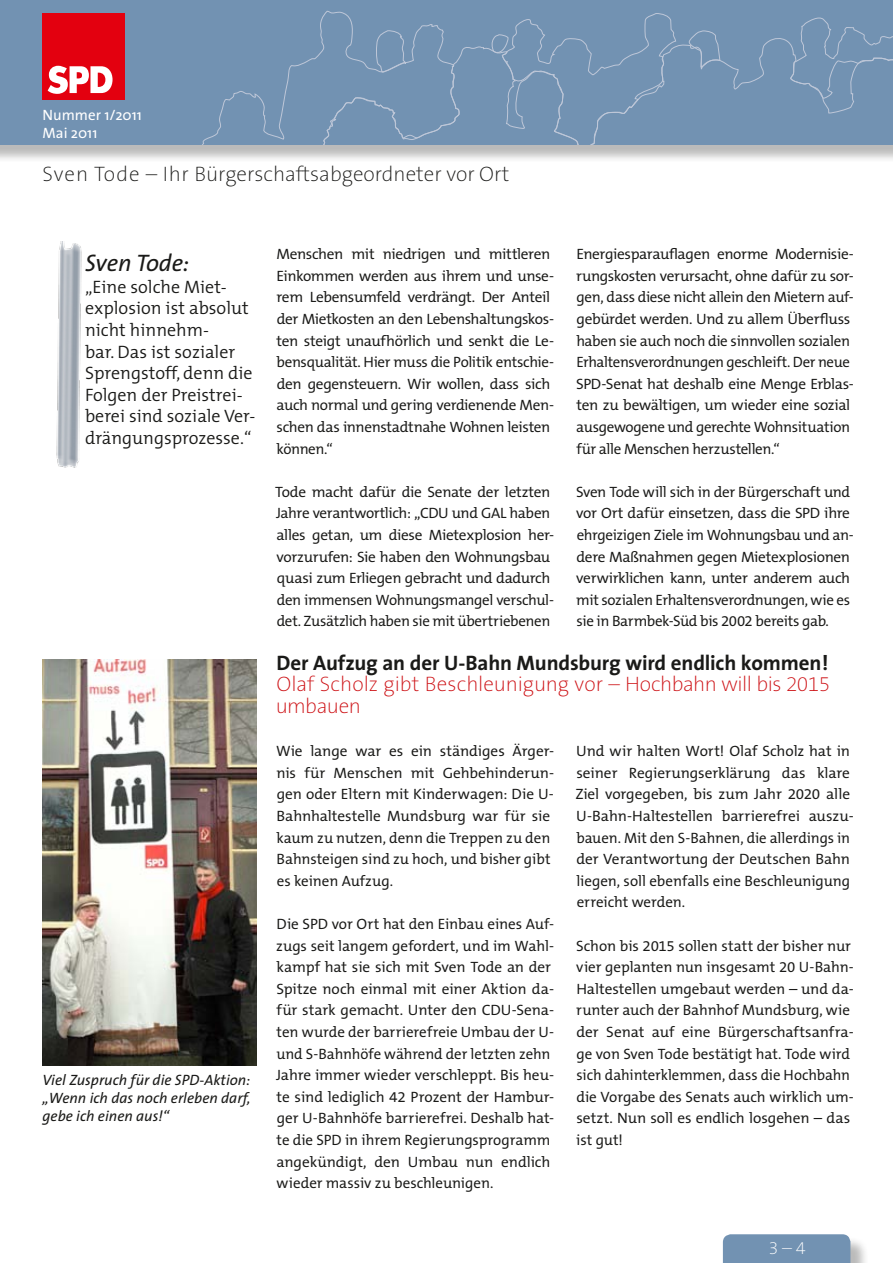
<style>
.page{position:relative;width:893px;height:1263px;background:#fff}
.page>*{position:absolute;margin:0;border:0;box-sizing:border-box;transform-origin:0 0}
.t1{font:italic 24px "The Sans";color:#1a1a18}
.t2{font:200 21px/21.6px "The Sans";letter-spacing:-.01em;color:#cd1014}
.t3{font:200 21px "The Sans";color:#1a1a18}
.t4{font:300 18px/21.6px "The Mix";color:#1a1a18}
.t5{font:200 18px "The Sans";color:#fff}
.t6{font:15px/21.6px "The Mix Office";letter-spacing:-.015em;color:#1a1a18}
.t7{font:italic 15px/18px "The Sans";color:#1a1a18;text-align:justify}
.t8{font:15px/18px "The Sans";color:#fff}
.s1{font-weight:700;color:#1a1a18}
.s2{font-weight:700;color:#fff}
</style>
<div class="page">
<div style="left:0;top:2px;width:893px;height:161px;background:#1a1a18;opacity:.3"></div>
<div style="left:0;top:0;width:893px;height:145px;background:#7292b2"></div>
<svg style="left:202px;top:10px;width:660px;height:135px"></svg>
<svg style="left:235px;top:33px;width:658px;height:112px"></svg>
<div style="left:725px;top:1236px;width:144px;height:27px;background:#1a1a18;opacity:.3"></div>
<div style="left:723px;top:1234px;width:127px;height:29px;background:#7292b2"></div>
<div style="left:43px;top:13px;width:82px;height:86px;background:#e3000f"></div>
<svg style="left:48px;top:66px;width:65px;height:28px"></svg>
<img style="left:56px;top:241px;width:26px;height:227px">
<img style="left:43px;top:659px;width:214px;height:406px">
<p class="t8" style="left:43px;top:105px;width:101px">Nummer 1/2011<br>Mai 2011</p>
<h2 class="t3" style="left:43px;top:163px;width:468px">Sven Tode – Ihr Bürgerschaftsabgeordneter vor Ort</h2>
<h1 class="t1" style="left:85px;top:243px;width:106px">Sven Tode:</h1>
<p class="t4" style="left:85px;top:275px;width:172px">„Eine solche Miet&shy;explosion ist absolut nicht hinnehm-<br>bar. Das ist sozialer<br>Sprengstoff, denn die<br>Folgen der Preistrei&shy;berei sind soziale Ver&shy;drängungsprozesse.“</p>
<p class="t7" style="left:43px;top:1071px;width:209px">Viel Zuspruch für die SPD-Aktion: „Wenn ich das noch erleben darf, gebe ich einen aus!“</p>
<p class="t6" style="left:576px;top:244px;width:279px">Energiesparauflagen enorme Modernisie&shy;rungskosten verursacht, ohne dafür zu sor&shy;gen, dass diese nicht allein den Mietern auf&shy;gebürdet werden. Und zu allem Überfluss haben sie auch noch die sinnvollen sozialen Erhaltensverordnungen geschleift. Der neue SPD-Senat hat deshalb eine Menge Erblas&shy;ten zu bewältigen, um wieder eine sozial ausgewogene und gerechte Wohnsituation für alle Menschen herzustellen.“</p>
<p class="t6" style="left:576px;top:482px;width:279px">Sven Tode will sich in der Bürgerschaft und vor Ort dafür einsetzen, dass die SPD ihre ehrgeizigen Ziele im Wohnungsbau und an&shy;dere Maßnahmen gegen Mietexplosionen verwirklichen kann, unter anderem auch mit sozialen Erhaltensverordnungen, wie es sie in Barmbek-Süd bis 2002 bereits gab.</p>
<h2 class="t2" style="left:276px;top:653px;width:566px"><span class="s1">Der Aufzug an der U-Bahn Mundsburg wird endlich kommen!</span><span class="s2">–<br></span>Olaf Scholz gibt Beschleunigung vor – Hochbahn will bis 2015 umbauen</h2>
<p class="t6" style="left:276px;top:741px;width:279px">Wie lange war es ein ständiges Ärger&shy;nis für Menschen mit Gehbehinderun&shy;gen oder Eltern mit Kinderwagen: Die U-Bahnhaltestelle Mundsburg war für sie kaum zu nutzen, denn die Treppen zu den Bahnsteigen sind zu hoch, und bisher gibt es keinen Aufzug.</p>
<p class="t6" style="left:276px;top:914px;width:279px">Die SPD vor Ort hat den Einbau eines Auf&shy;zugs seit langem gefordert, und im Wahl&shy;kampf hat sie sich mit Sven Tode an der Spitze noch einmal mit einer Aktion da&shy;für stark gemacht. Unter den CDU-Sena&shy;ten wurde der barrierefreie Umbau der U&shy;und S-Bahnhöfe während der letzten zehn Jahre immer wieder verschleppt. Bis heu&shy;te sind lediglich 42 Prozent der Hambur&shy;ger U-Bahnhöfe barrierefrei. Deshalb hat&shy;te die SPD in ihrem Regierungsprogramm angekündigt, den Umbau nun endlich wieder massiv zu beschleunigen.</p>
<p class="t6" style="left:276px;top:244px;width:279px">Menschen mit niedrigen und mittleren Einkommen werden aus ihrem und unse&shy;rem Lebensumfeld verdrängt. Der Anteil der Mietkosten an den Lebenshaltungskos&shy;ten steigt unaufhörlich und senkt die Le&shy;bensqualität. Hier muss die Politik entschie&shy;den gegensteuern. Wir wollen, dass sich auch normal und gering verdienende Men&shy;schen das innenstadtnahe Wohnen leisten können.“</p>
<p class="t6" style="left:275px;top:482px;width:280px">Tode macht dafür die Senate der letzten Jahre verantwortlich: „CDU und GAL haben alles getan, um diese Mietexplosion her&shy;vorzurufen: Sie haben den Wohnungsbau quasi zum Erliegen gebracht und dadurch den immensen Wohnungsmangel verschul&shy;det. Zusätzlich haben sie mit übertriebenen</p>
<p class="t6" style="left:575px;top:741px;width:280px">Und wir halten Wort! Olaf Scholz hat in seiner Regierungserklärung das klare Ziel vorgegeben, bis zum Jahr 2020 alle U-Bahn-Haltestellen barrierefrei auszu&shy;bauen. Mit den S-Bahnen, die allerdings in der Verantwortung der Deutschen Bahn liegen, soll ebenfalls eine Beschleunigung erreicht werden.</p>
<p class="t6" style="left:576px;top:935px;width:279px">Schon bis 2015 sollen statt der bisher nur vier geplanten nun insgesamt 20 U-Bahn-Haltestellen umgebaut werden – und da&shy;runter auch der Bahnhof Mundsburg, wie der Senat auf eine Bürgerschaftsanfra&shy;ge von Sven Tode bestätigt hat. Tode wird sich dahinterklemmen, dass die Hochbahn die Vorgabe des Senats auch wirklich um&shy;setzt. Nun soll es endlich losgehen – das ist gut!</p>
<p class="t5" style="left:768px;top:1238px;width:39px">3 – 4</p>
</div>
